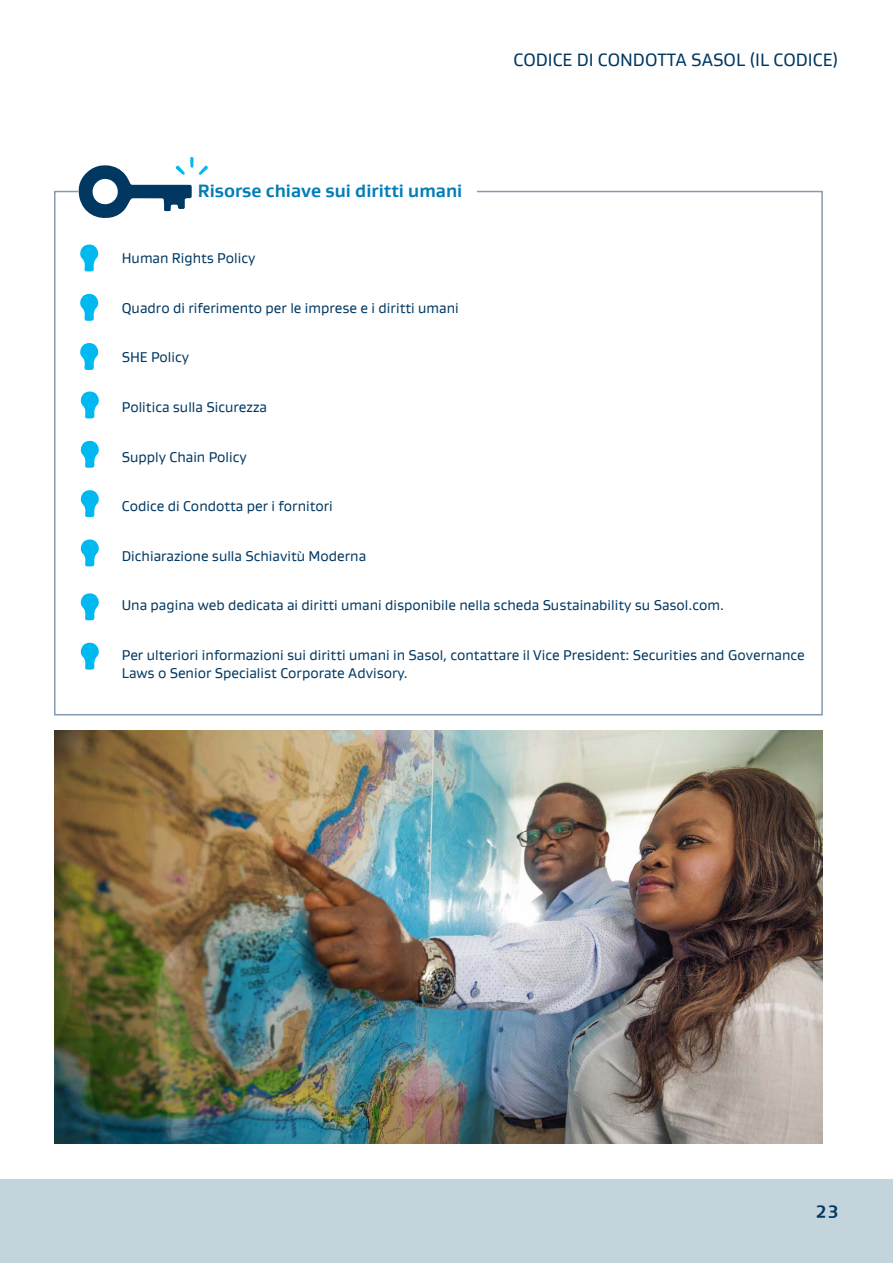
<style>
.page{position:relative;width:893px;height:1263px;background:#fff}
.page>*{position:absolute;margin:0;border:0;box-sizing:border-box;transform-origin:0 0}
.t1{font:18px "Gustan";color:#003862}
.t2{font:700 18px "Gustan";color:#007db7}
.t3{font:700 18px "Gustan";color:#003862}
.t4{font:14.25px/18px "Gustan";color:#003862}
</style>
<div class="page">
<div style="left:0;top:1179px;width:893px;height:84px;background:#c3d4dd"></div>
<svg style="left:77px;top:157px;width:131px;height:61px"></svg>
<svg style="left:80px;top:244px;width:19px;height:27px"></svg>
<svg style="left:80px;top:293px;width:19px;height:28px"></svg>
<svg style="left:80px;top:343px;width:19px;height:27px"></svg>
<svg style="left:80px;top:391px;width:19px;height:27px"></svg>
<svg style="left:80px;top:440px;width:19px;height:28px"></svg>
<svg style="left:80px;top:490px;width:19px;height:27px"></svg>
<svg style="left:80px;top:539px;width:19px;height:27px"></svg>
<svg style="left:80px;top:593px;width:19px;height:27px"></svg>
<svg style="left:80px;top:642px;width:19px;height:28px"></svg>
<img style="left:54px;top:730px;width:769px;height:414px">
<p class="t2" style="left:198px;top:179px;width:266px">Risorse chiave sui diritti umani</p>
<p class="t1" style="left:513px;top:48px;width:327px">CODICE DI CONDOTTA SASOL (IL CODICE)</p>
<p class="t4" style="left:122px;top:249px;width:135px">Human Rights Policy</p>
<p class="t4" style="left:122px;top:298px;width:338px">Quadro di riferimento per le imprese e i diritti umani</p>
<p class="t4" style="left:122px;top:348px;width:69px">SHE Policy</p>
<p class="t4" style="left:122px;top:398px;width:147px">Politica sulla Sicurezza</p>
<p class="t4" style="left:122px;top:447px;width:127px">Supply Chain Policy</p>
<p class="t4" style="left:122px;top:497px;width:213px">Codice di Condotta per i fornitori</p>
<p class="t4" style="left:122px;top:547px;width:246px">Dichiarazione sulla Schiavitù Moderna</p>
<p class="t4" style="left:122px;top:596px;width:604px">Una pagina web dedicata ai diritti umani disponibile nella scheda Sustainability su Sasol.com.</p>
<p class="t4" style="left:122px;top:646px;width:685px">Per ulteriori informazioni sui diritti umani in Sasol, contattare il Vice President: Securities and Governance<br>Laws o Senior Specialist Corporate Advisory.</p>
<p class="t3" style="left:815px;top:1200px;width:25px">23</p>
</div>
